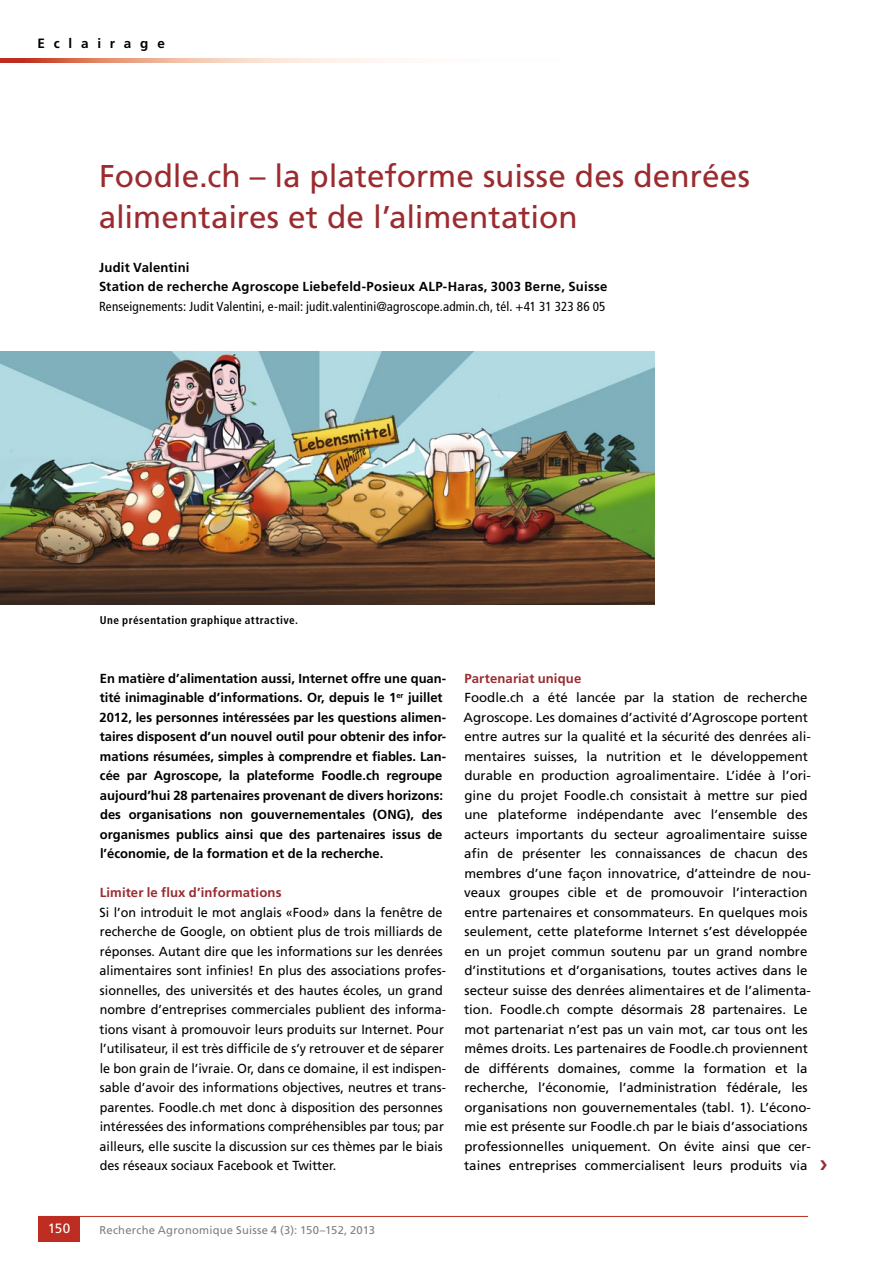
<style>
.page{position:relative;width:893px;height:1263px;background:#fff}
.page>*{position:absolute;margin:0;border:0;box-sizing:border-box;transform-origin:0 0}
.t1{font:31.5px/40.5px "Frutiger LT Std";color:#9a2b2f}
.t2{font:700 13.5px "Frutiger LT Std";letter-spacing:.65em;color:#000}
.t3{font:13.5px "Frutiger LT Std";color:#fff}
.t4{font:13.2px/19.5px "Frutiger LT Std";color:#000}
.t5{font:13.2px/19.5px "Frutiger LT Std";color:#000;scale:.96 1}
.t6{font:700 13.2px/19.5px "Frutiger LT Std";color:#000}
.t7{font:condensed 13.2px "Frutiger LT Std";letter-spacing:.015em;color:#000}
.t8{font:700 13.2px "Frutiger LT Std";letter-spacing:.01em;color:#9a2b2f}
.t9{font:11.25px "Frutiger LT Std";letter-spacing:.02em;color:#808080}
.t10{font:700 condensed 11.25px "Frutiger LT Std";letter-spacing:.04em;color:#000}
</style>
<div class="page">
<hr style="left:38px;top:1216px;width:770px;height:1px;background:#bd2d21">
<div style="left:38px;top:1216px;width:42px;height:26px;background:#bd2d21"></div>
<svg style="left:0;top:58px;width:396px;height:5px;background:#ebb2a0"></svg>
<img style="left:0;top:351px;width:654px;height:254px">
<p class="t2" style="left:37px;top:36px;width:129px">Eclairage</p>
<h1 class="t1" style="left:99px;top:156px;width:653px">Foodle.ch – la plateforme suisse des denrées alimentaires et de l’alimentation</h1>
<p class="t6" style="left:99px;top:258px;width:510px">Judit Valentini<br>Station de recherche Agroscope Liebefeld-Posieux ALP-Haras, 3003 Berne, Suisse</p>
<p class="t7" style="left:99px;top:299px;width:508px">Renseignements: Judit Valentini, e-mail: judit.valentini@agroscope.admin.ch, tél. +41 31 323 86 05</p>
<p class="t10" style="left:100px;top:613px;width:200px">Une présentation graphique attractive.</p>
<p class="t6" style="left:100px;top:668px;width:348px">En matière d’alimentation aussi, Internet offre une quan&shy;tité inimaginable d’informations. Or, depuis le 1<sup>er</sup> juillet 2012, les personnes intéressées par les questions alimen&shy;taires disposent d’un nouvel outil pour obtenir des infor&shy;mations résumées, simples à comprendre et fiables. Lan&shy;cée par Agroscope, la plateforme Foodle.ch regroupe aujourd’hui 28 partenaires provenant de divers horizons: des organisations non gouvernementales (ONG), des organismes publics ainsi que des partenaires issus de l’économie, de la formation et de la recherche.</p>
<p class="t8" style="left:100px;top:885px;width:183px">Limiter le flux d’informations</p>
<p class="t5" style="left:99px;top:902px;width:362px">Si l’on introduit le mot anglais «Food» dans la fenêtre de recherche de Google, on obtient plus de trois milliards de réponses. Autant dire que les informations sur les denrées alimentaires sont infinies! En plus des associations profes&shy;sionnelles, des universités et des hautes écoles, un grand nombre d’entreprises commerciales publient des informa&shy;tions visant à promouvoir leurs produits sur Internet. Pour l’utilisateur, il est très difficile de s’y retrouver et de séparer le bon grain de l’ivraie. Or, dans ce domaine, il est indispen&shy;sable d’avoir des informations objectives, neutres et trans&shy;parentes. Foodle.ch met donc à disposition des personnes intéressées des informations compréhensibles par tous; par ailleurs, elle suscite la discussion sur ces thèmes par le biais des réseaux sociaux Facebook et Twitter.</p>
<p class="t8" style="left:465px;top:670px;width:118px">Partenariat unique</p>
<p class="t4" style="left:464px;top:688px;width:349px">Foodle.ch a été lancée par la station de recherche Agroscope. Les domaines d’activité d’Agroscope portent entre autres sur la qualité et la sécurité des denrées ali&shy;mentaires suisses, la nutrition et le développement durable en production agroalimentaire. L’idée à l’ori&shy;gine du projet Foodle.ch consistait à mettre sur pied une plateforme indépendante avec l’ensemble des acteurs importants du secteur agroalimentaire suisse afin de présenter les connaissances de chacun des membres d’une façon innovatrice, d’atteindre de nou&shy;veaux groupes cible et de promouvoir l’interaction entre partenaires et consommateurs. En quelques mois seulement, cette plateforme Internet s’est développée en un projet commun soutenu par un grand nombre d’institutions et d’organisations, toutes actives dans le secteur suisse des denrées alimentaires et de l’alimenta&shy;tion. Foodle.ch compte désormais 28 partenaires. Le mot partenariat n’est pas un vain mot, car tous ont les mêmes droits. Les partenaires de Foodle.ch proviennent de différents domaines, comme la formation et la recherche, l’économie, l’administration fédérale, les organisations non gouvernementales (tabl. 1). L’écono&shy;mie est présente sur Foodle.ch par le biais d’associations professionnelles uniquement. On évite ainsi que cer&shy;taines entreprises commercialisent leurs produits via</p>
<p class="t3" style="left:48px;top:1221px;width:24px">150</p>
<p class="t9" style="left:99px;top:1223px;width:277px">Recherche Agronomique Suisse 4 (3): 150–152, 2013</p>
</div>
